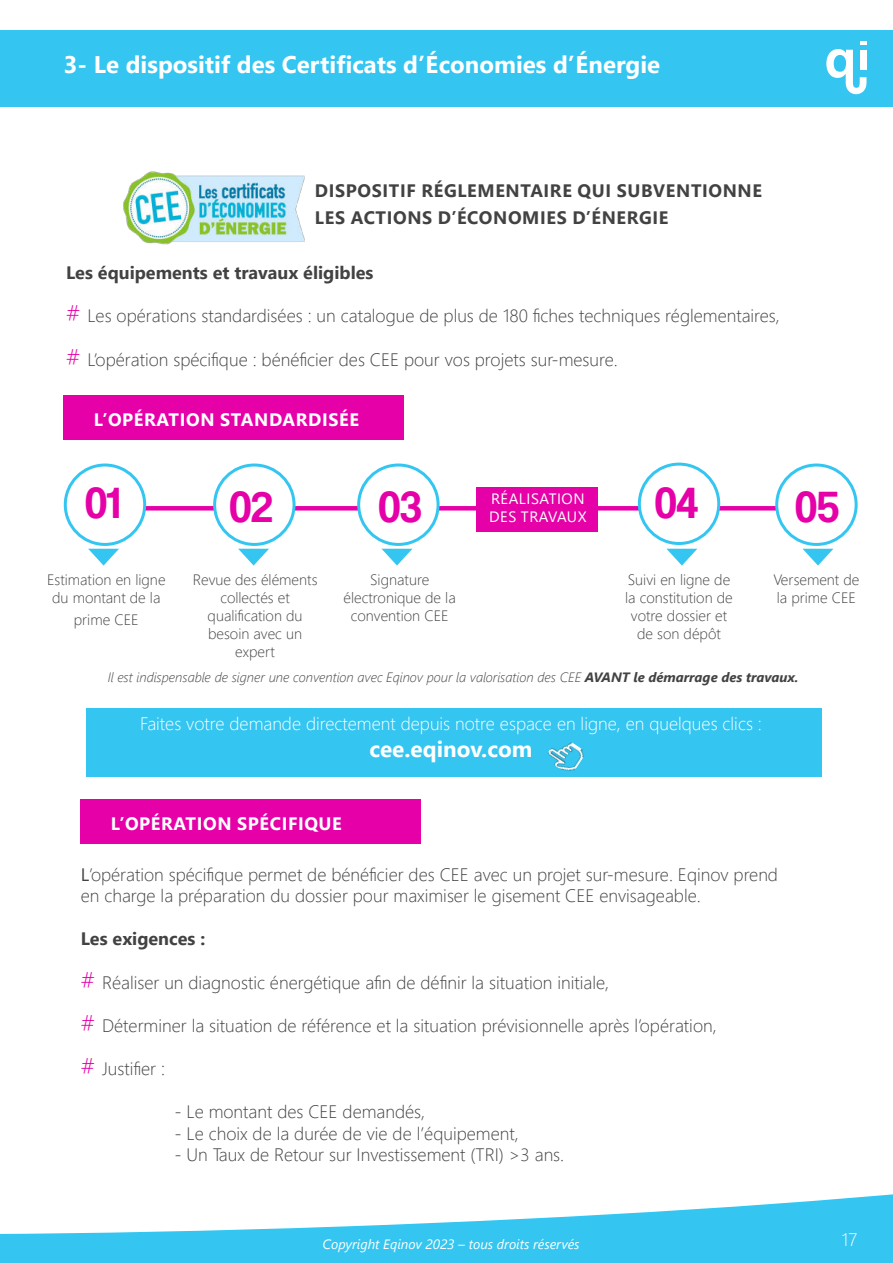
<style>
.page{position:relative;width:893px;height:1263px;background:#fff}
.page>*{position:absolute;margin:0;border:0;box-sizing:border-box;transform-origin:0 0}
.t1{font:45px "Coolvetica Rg";color:#e500a8}
.t2{font:700 24px "Segoe UI";color:#fff}
.t3{font:700 22.5px "Segoe UI";color:#fff}
.t4{font:300 18px/21.6px "Segoe UI";color:#424242}
.t5{font:300 18px "Segoe UI";color:#fff}
.t6{font:700 18px/27px "Segoe UI";letter-spacing:.035em;color:#424242}
.t7{font:700 18px "Segoe UI";color:#424242}
.t8{font:700 18px "Segoe UI";letter-spacing:.035em;color:#fff}
.t9{font:300 15px/18px "Segoe UI";color:#424242;text-align:center}
.t10{font:15px "Segoe UI";letter-spacing:.035em;color:#fff}
.t11{font:italic 300 13.5px "Segoe UI";color:#424242}
.t12{font:italic 13.5px "Segoe UI";color:#fff}
.s1{font-size:24px;color:#e500a8}
.s2{font-weight:700}
.s3{font-weight:400}
</style>
<div class="page">
<div style="left:0;top:1169px;width:893px;height:94px;background:#34c5f1"></div>
<svg style="left:0;top:1169px;width:893px;height:65px;fill:#fff"></svg>
<div style="left:0;top:30px;width:893px;height:76px;background:#34c5f1"></div>
<svg style="left:826px;top:42px;width:40px;height:52px"></svg>
<div style="left:860px;top:50px;width:6px;height:20px;background:#fff"></div>
<div style="left:81px;top:799px;width:340px;height:45px;background:#e500a8"></div>
<div style="left:64px;top:395px;width:340px;height:45px;background:#e500a8"></div>
<hr style="left:70px;top:506px;width:774px;height:4px;background:#e500a8">
<div style="left:65px;top:465px;width:80px;height:79px;background:#fff;border-radius:50%"></div>
<div style="left:64px;top:463px;width:82px;height:83px;border:3px solid #34c5f1;border-radius:50%"></div>
<div style="left:215px;top:465px;width:79px;height:79px;background:#fff;border-radius:50%"></div>
<div style="left:213px;top:463px;width:83px;height:83px;border:3px solid #34c5f1;border-radius:50%"></div>
<div style="left:359px;top:465px;width:79px;height:79px;background:#fff;border-radius:50%"></div>
<div style="left:357px;top:463px;width:83px;height:83px;border:3px solid #34c5f1;border-radius:50%"></div>
<div style="left:639px;top:464px;width:80px;height:79px;background:#fff;border-radius:50%"></div>
<div style="left:638px;top:463px;width:82px;height:82px;border:3px solid #34c5f1;border-radius:50%"></div>
<div style="left:777px;top:465px;width:79px;height:79px;background:#fff;border-radius:50%"></div>
<div style="left:775px;top:463px;width:83px;height:83px;border:3px solid #34c5f1;border-radius:50%"></div>
<div style="left:476px;top:487px;width:121px;height:45px;background:#e500a8"></div>
<svg style="left:382px;top:549px;width:30px;height:17px"></svg>
<svg style="left:238px;top:549px;width:31px;height:17px"></svg>
<svg style="left:88px;top:549px;width:31px;height:17px"></svg>
<svg style="left:667px;top:549px;width:30px;height:17px"></svg>
<svg style="left:803px;top:549px;width:30px;height:17px"></svg>
<div style="left:86px;top:708px;width:736px;height:68px;background:#34c5f1"></div>
<img style="left:548px;top:742px;width:36px;height:29px">
<img style="left:123px;top:171px;width:181px;height:74px">
<h2 class="t2" style="left:64px;top:42px;width:598px">3- Le dispositif des Certificats d’Économies d’Énergie</h2>
<p class="t6" style="left:315px;top:176px;width:449px">DISPOSITIF RÉGLEMENTAIRE QUI SUBVENTIONNE<br>LES ACTIONS D’ÉCONOMIES D’ÉNERGIE</p>
<p class="t7" style="left:66px;top:256px;width:309px">Les équipements et travaux éligibles</p>
<p class="t4" style="left:66px;top:303px;width:715px"><span class="s1">#</span> Les opérations standardisées : un catalogue de plus de 180 fiches techniques réglementaires,</p>
<p class="t4" style="left:66px;top:347px;width:553px"><span class="s1">#</span> L’opération spécifique : bénéficier des CEE pour vos projets sur-mesure.</p>
<p class="t8" style="left:94px;top:402px;width:267px">L’OPÉRATION STANDARDISÉE</p>
<h1 class="t1" style="left:85px;top:476px;width:37px">01</h1>
<p class="t10" style="left:491px;top:493px;width:95px">RÉALISATION</p>
<h1 class="t1" style="left:230px;top:480px;width:44px">02</h1>
<h1 class="t1" style="left:378px;top:480px;width:45px">03</h1>
<p class="t10" style="left:489px;top:511px;width:99px">DES TRAVAUX</p>
<h1 class="t1" style="left:655px;top:476px;width:45px">04</h1>
<h1 class="t1" style="left:795px;top:480px;width:45px">05</h1>
<p class="t9" style="left:47px;top:572px;width:120px">Estimation en ligne du montant de la</p>
<p class="t9" style="left:74px;top:612px;width:66px">prime CEE</p>
<p class="t9" style="left:193px;top:569px;width:126px">Revue des éléments collectés et qualification du besoin avec un expert</p>
<p class="t9" style="left:344px;top:572px;width:114px">Signature électronique de la convention CEE</p>
<p class="t9" style="left:625px;top:572px;width:109px">Suivi en ligne de la constitution de votre dossier et de son dépôt</p>
<p class="t9" style="left:773px;top:572px;width:88px;text-align:left">Versement de la prime CEE</p>
<p class="t11" style="left:108px;top:664px;width:692px">Il est indispensable de signer une convention avec Eqinov pour la valorisation des CEE <span class="s2">AVANT le démarrage des travaux.</span></p>
<p class="t5" style="left:140px;top:716px;width:623px">Faites votre demande directement depuis notre espace en ligne, en quelques clics :</p>
<p class="t3" style="left:369px;top:727px;width:165px">cee.eqinov.com</p>
<p class="t8" style="left:111px;top:806px;width:232px">L’OPÉRATION SPÉCIFIQUE</p>
<p class="t4" style="left:81px;top:862px;width:699px"><span class="s3">L</span>’opération spécifique permet de bénéficier des CEE avec un projet sur-mesure. Eqinov prend en charge la préparation du dossier pour maximiser le gisement CEE envisageable.</p>
<p class="t7" style="left:81px;top:932px;width:126px">Les exigences :</p>
<p class="t4" style="left:81px;top:970px;width:530px"><span class="s1">#</span> Réaliser un diagnostic énergétique afin de définir la situation initiale,</p>
<p class="t4" style="left:81px;top:1016px;width:637px"><span class="s1">#</span> Déterminer la situation de référence et la situation prévisionnelle après l’opération,</p>
<p class="t4" style="left:81px;top:1056px;width:86px"><span class="s1">#</span> Justifier :</p>
<p class="t4" style="left:174px;top:1103px;width:252px">- Le montant des CEE demandés,</p>
<p class="t4" style="left:174px;top:1124px;width:346px">- Le choix de la durée de vie de l’équipement,</p>
<p class="t4" style="left:174px;top:1142px;width:391px">- Un Taux de Retour sur Investissement (TRI) &gt;3 ans.</p>
<p class="t12" style="left:323px;top:1239px;width:258px">Copyright Eqinov 2023 – tous droits réservés</p>
<p class="t5" style="left:842px;top:1233px;width:17px">17</p>
</div>
